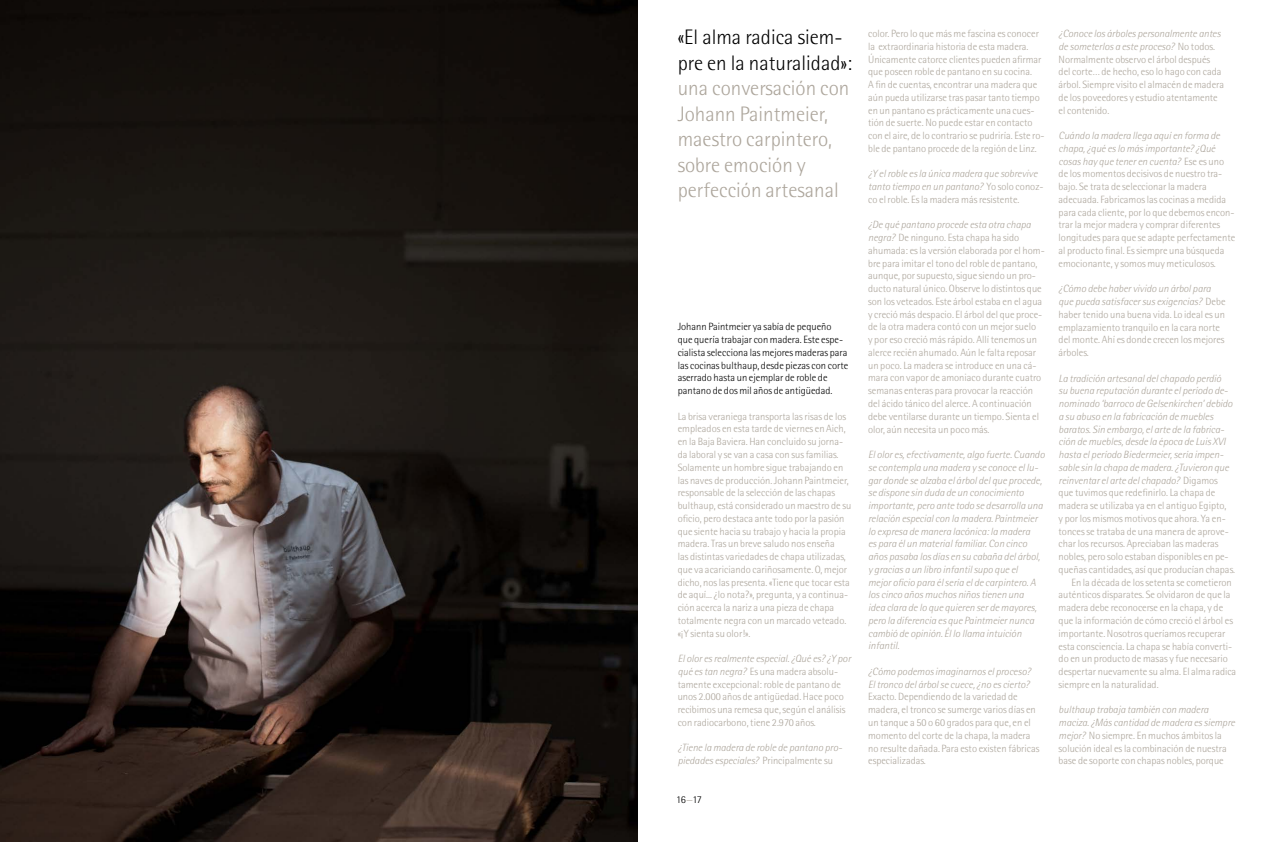
<style>
.page{position:relative;width:1276px;height:842px;background:#fff}
.page>*{position:absolute;margin:0;border:0;box-sizing:border-box;transform-origin:0 0}
.t1{font:300 21px/25.5px "Rotis Semi Sans";color:#ada69c}
.t2{font:300 21px/25.5px "Rotis Semi Sans";color:#000}
.t3{font:300 10.5px/12.8px "Rotis Semi Sans";color:#ada69c}
.t4{font:italic 300 10.5px/12.8px "Rotis Semi Sans";color:#ada69c}
.t5{font:300 10.5px/12.8px "Rotis Semi Sans";color:#000}
.s1{font-style:italic}
.s2{font-style:normal}
.s3{color:#ada69c}
</style>
<div class="page">
<img style="left:0;top:0;width:638px;height:842px">
<h1 class="t2" style="left:677px;top:24px;width:176px">«El alma radica siem&shy;pre en la naturalidad»:</h1>
<h1 class="t1" style="left:677px;top:75px;width:173px">una conversación con<br>Johann Paintmeier, maestro carpintero, sobre emoción y perfección artesanal</h1>
<p class="t5" style="left:677px;top:320px;width:172px">Johann Paintmeier ya sabía de pequeño que quería trabajar con madera. Este espe&shy;cialista selecciona las mejores maderas para las cocinas bulthaup, desde piezas con corte aserrado hasta un ejemplar de roble de pantano de dos mil años de antigüedad.</p>
<p class="t3" style="left:677px;top:410px;width:175px">La brisa veraniega transporta las risas de los empleados en esta tarde de viernes en Aich, en la Baja Baviera. Han concluido su jorna&shy;da laboral y se van a casa con sus familias.<br>Solamente un hombre sigue trabajando en las naves de producción. Johann Paintmeier, responsable de la selección de las chapas bulthaup, está considerado un maestro de su oficio, pero destaca ante todo por la pasión que siente hacia su trabajo y hacia la propia madera. Tras un breve saludo nos enseña<br>las distintas variedades de chapa utilizadas, que va acariciando cariñosamente. O, mejor dicho, nos las presenta. «Tiene que tocar esta de aquí... ¿lo nota?», pregunta, y a continua&shy;ción acerca la nariz a una pieza de chapa totalmente negra con un marcado veteado. «¡Y sienta su olor!».</p>
<p class="t3" style="left:677px;top:652px;width:175px"><span class="s1">El olor es realmente especial. ¿Qué es? ¿Y por qué es tan negra?</span> Es una madera absolu&shy;tamente excepcional: roble de pantano de unos 2.000 años de antigüedad. Hace poco recibimos una remesa que, según el análisis con radiocarbono, tiene 2.970 años.</p>
<p class="t4" style="left:677px;top:741px;width:166px">¿Tiene la madera de roble de pantano pro&shy;piedades especiales? <span class="s2">Principalmente su</span></p>
<p class="t5" style="left:676px;top:793px;width:27px">16<span class="s3">—</span>17</p>
<p class="t3" style="left:868px;top:27px;width:178px">color. Pero lo que más me fascina es conocer la extraordinaria historia de esta madera.<br>Únicamente catorce clientes pueden afirmar que poseen roble de pantano en su cocina.<br>A fin de cuentas, encontrar una madera que aún pueda utilizarse tras pasar tanto tiempo en un pantano es prácticamente una cues&shy;tión de suerte. No puede estar en contacto con el aire, de lo contrario se pudriría. Este ro&shy;ble de pantano procede de la región de Linz.</p>
<p class="t4" style="left:868px;top:167px;width:177px">¿Y el roble es la única madera que sobrevive tanto tiempo en un pantano? <span class="s2">Yo solo conoz&shy;co el roble. Es la madera más resistente.</span></p>
<p class="t3" style="left:868px;top:218px;width:178px"><span class="s1">¿De qué pantano procede esta otra chapa negra?</span> De ninguno. Esta chapa ha sido ahumada: es la versión elaborada por el hom&shy;bre para imitar el tono del roble de pantano, aunque, por supuesto, sigue siendo un pro&shy;ducto natural único. Observe lo distintos que son los veteados. Este árbol estaba en el agua y creció más despacio. El árbol del que proce&shy;de la otra madera contó con un mejor suelo<br>y por eso creció más rápido. Allí tenemos un alerce recién ahumado. Aún le falta reposar un poco. La madera se introduce en una cá&shy;mara con vapor de amoniaco durante cuatro semanas enteras para provocar la reacción del ácido tánico del alerce. A continuación debe ventilarse durante un tiempo. Sienta el olor, aún necesita un poco más.</p>
<p class="t4" style="left:868px;top:448px;width:178px">El olor es, efectivamente, algo fuerte. Cuando se contempla una madera y se conoce el lu&shy;gar donde se alzaba el árbol del que procede, se dispone sin duda de un conocimiento importante, pero ante todo se desarrolla una relación especial con la madera. Paintmeier lo expresa de manera lacónica: la madera<br>es para él un material familiar. Con cinco años pasaba los días en su cabaña del árbol, y gracias a un libro infantil supo que el<br>mejor oficio para él sería el de carpintero. A los cinco años muchos niños tienen una<br>idea clara de lo que quieren ser de mayores, pero la diferencia es que Paintmeier nunca cambió de opinión. Él lo llama intuición infantil.</p>
<p class="t4" style="left:868px;top:665px;width:164px">¿Cómo podemos imaginarnos el proceso?<br>El tronco del árbol se cuece, ¿no es cierto?</p>
<p class="t3" style="left:868px;top:690px;width:173px">Exacto. Dependiendo de la variedad de madera, el tronco se sumerge varios días en un tanque a 50 o 60 grados para que, en el momento del corte de la chapa, la madera no resulte dañada. Para esto existen fábricas especializadas.</p>
<p class="t3" style="left:1058px;top:27px;width:167px"><span class="s1">¿Conoce los árboles personalmente antes de someterlos a este proceso?</span> No todos.<br>Normalmente observo el árbol después del corte… de hecho, eso lo hago con cada árbol. Siempre visito el almacén de madera de los poveedores y estudio atentamente el contenido.</p>
<p class="t3" style="left:1058px;top:129px;width:178px"><span class="s1">Cuándo la madera llega aquí en forma de chapa, ¿qué es lo más importante? ¿Qué cosas hay que tener en cuenta?</span> Ese es uno de los momentos decisivos de nuestro tra&shy;bajo. Se trata de seleccionar la madera adecuada. Fabricamos las cocinas a medida para cada cliente, por lo que debemos encon&shy;trar la mejor madera y comprar diferentes longitudes para que se adapte perfectamente al producto final. Es siempre una búsqueda emocionante, y somos muy meticulosos.</p>
<p class="t3" style="left:1058px;top:282px;width:168px"><span class="s1">¿Cómo debe haber vivido un árbol para que pueda satisfacer sus exigencias?</span> Debe haber tenido una buena vida. Lo ideal es un emplazamiento tranquilo en la cara norte del monte. Ahí es donde crecen los mejores árboles.</p>
<p class="t4" style="left:1058px;top:371px;width:164px">La tradición artesanal del chapado perdió</p>
<p class="t4" style="left:1058px;top:384px;width:171px">su buena reputación durante el período de-</p>
<p class="t4" style="left:1058px;top:397px;width:176px">nominado ‘barroco de Gelsenkirchen’ debido</p>
<p class="t4" style="left:1058px;top:410px;width:156px">a su abuso en la fabricación de muebles</p>
<p class="t4" style="left:1058px;top:423px;width:167px">baratos. Sin embargo, el arte de la fabrica-</p>
<p class="t4" style="left:1058px;top:435px;width:168px">ción de muebles, desde la época de Luis XVI</p>
<p class="t4" style="left:1058px;top:448px;width:166px">hasta el período Biedermeier, sería impen-</p>
<p class="t4" style="left:1058px;top:461px;width:172px">sable sin la chapa de madera. ¿Tuvieron que</p>
<p class="t4" style="left:1058px;top:474px;width:161px">reinventar el arte del chapado? <span class="s2">Digamos</span></p>
<p class="t3" style="left:1058px;top:486px;width:158px">que tuvimos que redefinirlo. La chapa de</p>
<p class="t3" style="left:1058px;top:499px;width:169px">madera se utilizaba ya en el antiguo Egipto,</p>
<p class="t3" style="left:1058px;top:512px;width:169px">y por los mismos motivos que ahora. Ya en-</p>
<p class="t3" style="left:1058px;top:525px;width:172px">tonces se trataba de una manera de aprove-</p>
<p class="t3" style="left:1058px;top:537px;width:161px">char los recursos. Apreciaban las maderas</p>
<p class="t3" style="left:1058px;top:550px;width:172px">nobles, pero solo estaban disponibles en pe-</p>
<p class="t3" style="left:1058px;top:563px;width:178px">queñas cantidades, así que producían chapas.</p>
<p class="t3" style="left:1071px;top:576px;width:162px">En la década de los setenta se cometieron</p>
<p class="t3" style="left:1058px;top:588px;width:173px">auténticos disparates. Se olvidaron de que la</p>
<p class="t3" style="left:1058px;top:601px;width:166px">madera debe reconocerse en la chapa, y de</p>
<p class="t3" style="left:1058px;top:614px;width:176px">que la información de cómo creció el árbol es</p>
<p class="t3" style="left:1058px;top:627px;width:168px">importante. Nosotros queríamos recuperar</p>
<p class="t3" style="left:1058px;top:640px;width:175px">esta consciencia. La chapa se había converti-</p>
<p class="t3" style="left:1058px;top:652px;width:171px">do en un producto de masas y fue necesario</p>
<p class="t3" style="left:1058px;top:665px;width:179px">despertar nuevamente su alma. El alma radica</p>
<p class="t3" style="left:1058px;top:678px;width:102px">siempre en la naturalidad.</p>
<p class="t3" style="left:1058px;top:703px;width:178px"><span class="s1">bulthaup trabaja también con madera maciza. ¿Más cantidad de madera es siempre mejor?</span> No siempre. En muchos ámbitos la solución ideal es la combinación de nuestra base de soporte con chapas nobles, porque</p>
</div>
